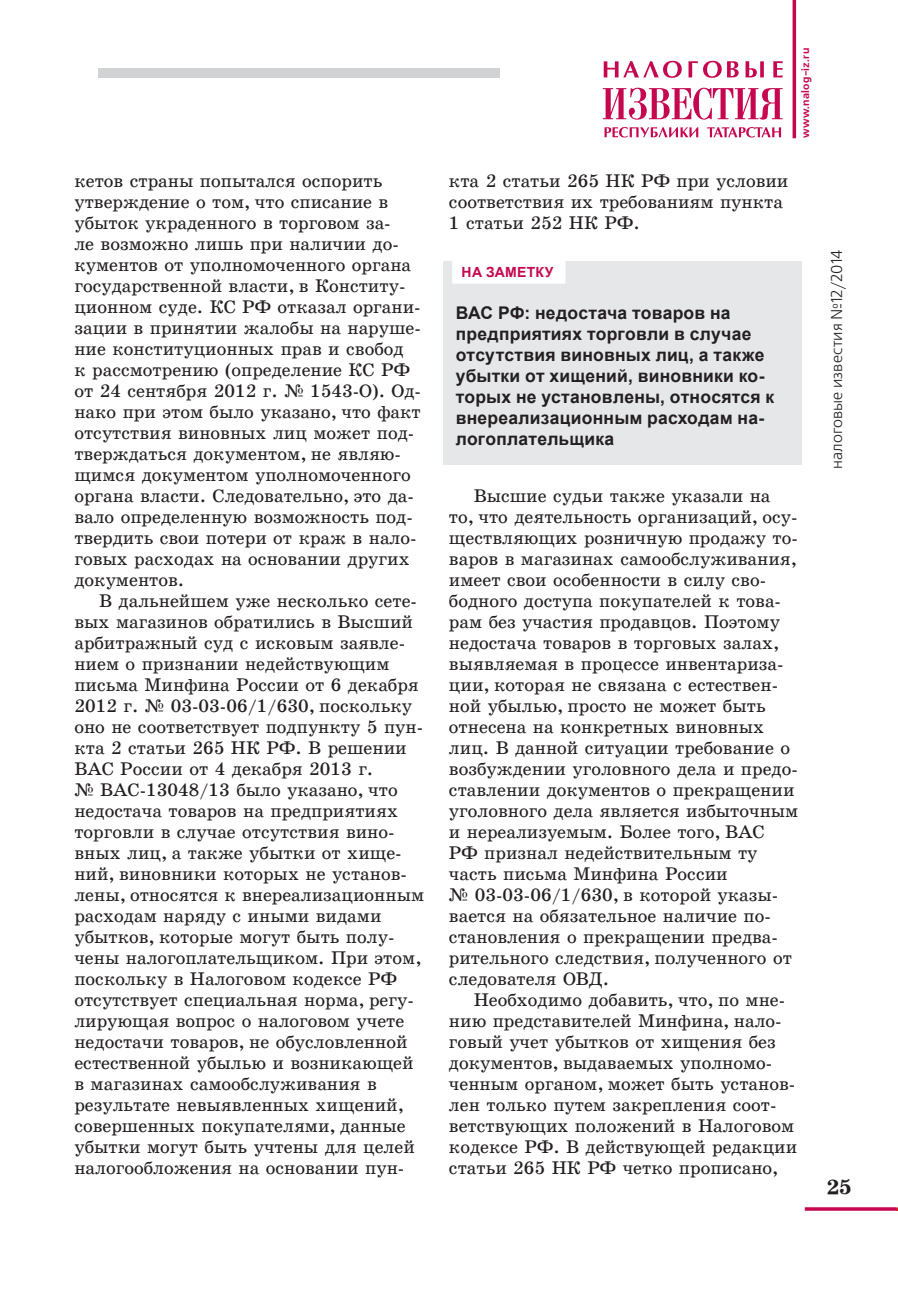
<style>
.page{position:relative;width:898px;height:1290px;background:#fff}
.page>*{position:absolute;margin:0;border:0;box-sizing:border-box;transform-origin:0 0}
.t1{font:700 21px "School Book Cyr";color:#231f20}
.t2{font:18.38px/21px "School Book Cyr";color:#231f20}
.t3{font:700 17.5px/21px "Arial";letter-spacing:.015em;color:#231f20}
.t4{font:15.75px "Free Set C";letter-spacing:.005em;color:#231f20}
.t5{font:700 14px "Arial";letter-spacing:.015em;color:#c50750}
.t6{font:700 10.5px "Free Set C";letter-spacing:.02em;color:#c50750}
</style>
<div class="page">
<div style="left:444px;top:261px;width:358px;height:203px;background:#e6e7e9"></div>
<div style="left:452px;top:259px;width:113px;height:25px;background:#fff"></div>
<svg style="left:805px;top:1207px;width:91px;height:4px"></svg>
<div style="left:99px;top:68px;width:401px;height:10px;background:#d1d2d4"></div>
<svg style="left:603px;top:88px;width:180px;height:32px"></svg>
<svg style="left:604px;top:61px;width:179px;height:17px"></svg>
<svg style="left:604px;top:127px;width:177px;height:10px"></svg>
<svg style="left:792px;top:0;width:4px;height:138px"></svg>
<p class="t2" style="left:74px;top:170px;width:348px">кетов страны попытался оспорить утверждение о том, что списание в убыток украденного в торговом за-<br>ле возможно лишь при наличии до&shy;кументов от уполномоченного органа государственной власти, в Конститу&shy;ционном суде. КС РФ отказал органи&shy;зации в принятии жалобы на наруше&shy;ние конституционных прав и свобод<br>к рассмотрению (определение КС РФ от 24 сентября 2012 г. № 1543-О). Од&shy;нако при этом было указано, что факт отсутствия виновных лиц может под&shy;тверждаться документом, не являю&shy;щимся документом уполномоченного органа власти. Следовательно, это да&shy;вало определенную возможность под&shy;твердить свои потери от краж в нало&shy;говых расходах на основании других документов.</p>
<p class="t2" style="left:74px;top:590px;width:351px;text-indent:25px">В дальнейшем уже несколько сете&shy;вых магазинов обратились в Высший арбитражный суд с исковым заявле&shy;нием о признании недействующим письма Минфина России от 6 декабря 2012 г. № 03-03-06/1/630, поскольку оно не соответствует подпункту 5 пун&shy;кта 2 статьи 265 НК РФ. В решении ВАС России от 4 декабря 2013 г.<br>№ ВАС-13048/13 было указано, что недостача товаров на предприятиях торговли в случае отсутствия вино&shy;вных лиц, а также убытки от хище&shy;ний, виновники которых не установ&shy;лены, относятся к внереализационным расходам наряду с иными видами убытков, которые могут быть полу&shy;чены налогоплательщиком. При этом, поскольку в Налоговом кодексе РФ отсутствует специальная норма, регу&shy;лирующая вопрос о налоговом учете недостачи товаров, не обусловленной естественной убылью и возникающей в магазинах самообслуживания в результате невыявленных хищений, совершенных покупателями, данные убытки могут быть учтены для целей налогообложения на основании пун-</p>
<p class="t6" style="left:799px;top:138px;width:92px;rotate:-90deg">www.nalog-iz.ru</p>
<p class="t2" style="left:449px;top:170px;width:341px">кта 2 статьи 265 НК РФ при условии соответствия их требованиям пункта<br>1 статьи 252 НК РФ.</p>
<p class="t5" style="left:462px;top:263px;width:93px">НА ЗАМЕТКУ</p>
<p class="t3" style="left:456px;top:303px;width:320px">ВАС РФ: недостача товаров на предприятиях торговли в случае отсутствия виновных лиц, а также убытки от хищений, виновники ко&shy;торых не установлены, относятся к внереализационным расходам на&shy;логоплательщика</p>
<p class="t2" style="left:449px;top:485px;width:351px;text-indent:25px">Высшие судьи также указали на то, что деятельность организаций, осу&shy;ществляющих розничную продажу то&shy;варов в магазинах самообслуживания, имеет свои особенности в силу сво&shy;бодного доступа покупателей к това&shy;рам без участия продавцов. Поэтому недостача товаров в торговых залах, выявляемая в процессе инвентариза&shy;ции, которая не связана с естествен&shy;ной убылью, просто не может быть отнесена на конкретных виновных лиц. В данной ситуации требование о возбуждении уголовного дела и предо&shy;ставлении документов о прекращении уголовного дела является избыточным и нереализуемым. Более того, ВАС<br>РФ признал недействительным ту часть письма Минфина России<br>№ 03-03-06/1/630, в которой указы&shy;вается на обязательное наличие по&shy;становления о прекращении предва&shy;рительного следствия, полученного от следователя ОВД.</p>
<p class="t2" style="left:449px;top:989px;width:350px;text-indent:25px">Необходимо добавить, что, по мне&shy;нию представителей Минфина, нало&shy;говый учет убытков от хищения без документов, выдаваемых уполномо&shy;ченным органом, может быть установ&shy;лен только путем закрепления соот&shy;ветствующих положений в Налоговом кодексе РФ. В действующей редакции статьи 265 НК РФ четко прописано,</p>
<p class="t4" style="left:828px;top:469px;width:221px;rotate:-90deg">налоговые известия №12/2014</p>
<p class="t1" style="left:827px;top:1175px;width:26px">25</p>
</div>
